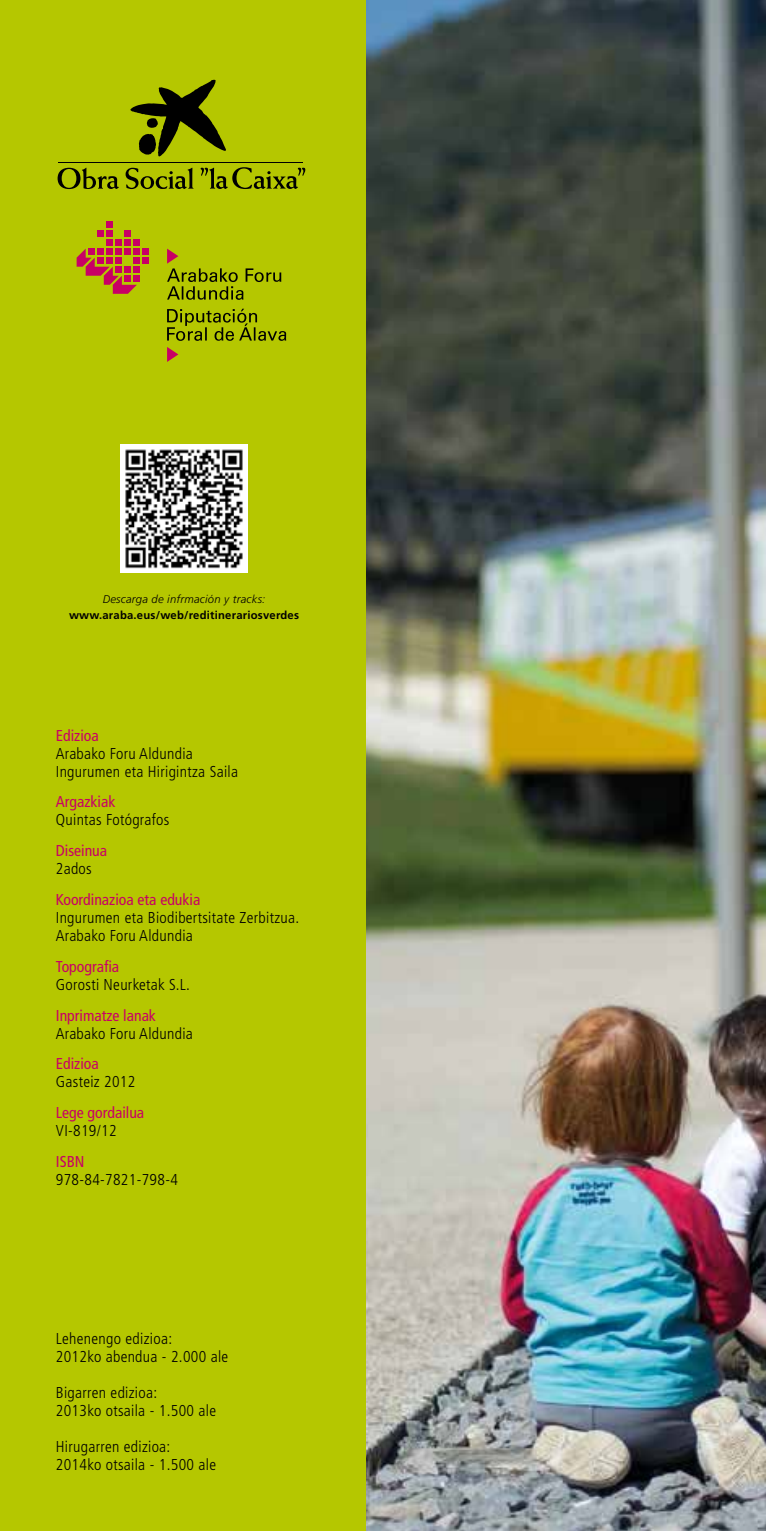
<style>
.page{position:relative;width:766px;height:1531px;background:#fff}
.page>*{position:absolute;margin:0;border:0;box-sizing:border-box;transform-origin:0 0}
.t1{font:300 condensed 15.75px/18px "Frutiger";letter-spacing:.02em;color:#000}
.t2{font:condensed 15.75px "Frutiger";color:#c80065}
.t3{font:700 11.25px "Frutiger";letter-spacing:.02em;color:#000}
.t4{font:italic 300 11.25px "Frutiger";letter-spacing:.02em;color:#000}
</style>
<div class="page">
<img style="left:366px;top:0;width:399px;height:1531px">
<div style="left:0;top:0;width:366px;height:1531px;background:#b5c700"></div>
<hr style="left:58px;top:162px;width:245px;height:1px;background:#000">
<svg style="left:130px;top:80px;width:96px;height:76px"></svg>
<svg style="left:200px;top:167px;width:106px;height:22px"></svg>
<svg style="left:58px;top:168px;width:61px;height:21px"></svg>
<svg style="left:125px;top:168px;width:68px;height:21px"></svg>
<div style="left:98px;top:230px;width:6px;height:7px;background:#c80065"></div>
<svg style="left:107px;top:221px;width:6px;height:6px"></svg>
<div style="left:107px;top:230px;width:6px;height:7px;background:#c80065"></div>
<div style="left:125px;top:230px;width:6px;height:7px;background:#c80065"></div>
<svg style="left:77px;top:240px;width:72px;height:54px"></svg>
<svg style="left:167px;top:309px;width:119px;height:32px"></svg>
<svg style="left:167px;top:249px;width:114px;height:51px"></svg>
<svg style="left:167px;top:347px;width:11px;height:15px"></svg>
<img style="left:120px;top:445px;width:128px;height:127px">
<p class="t4" style="left:103px;top:593px;width:164px">Descarga de infrmación y tracks:</p>
<p class="t3" style="left:69px;top:608px;width:231px">www.araba.eus/web/reditinerariosverdes</p>
<p class="t2" style="left:56px;top:726px;width:44px">Edizioa</p>
<p class="t1" style="left:56px;top:744px;width:184px">Arabako Foru Aldundia<br>Ingurumen eta Hirigintza Saila</p>
<p class="t2" style="left:56px;top:793px;width:61px">Argazkiak</p>
<p class="t1" style="left:56px;top:811px;width:115px">Quintas Fotógrafos</p>
<p class="t2" style="left:56px;top:841px;width:53px">Diseinua</p>
<p class="t1" style="left:56px;top:860px;width:37px">2ados</p>
<p class="t2" style="left:56px;top:890px;width:146px">Koordinazioa eta edukia</p>
<p class="t1" style="left:56px;top:909px;width:245px">Ingurumen eta Biodibertsitate Zerbitzua.<br>Arabako Foru Aldundia</p>
<p class="t2" style="left:56px;top:957px;width:65px">Topografia</p>
<p class="t1" style="left:56px;top:975px;width:136px">Gorosti Neurketak S.L.</p>
<p class="t2" style="left:56px;top:1006px;width:102px">Inprimatze lanak</p>
<p class="t1" style="left:56px;top:1024px;width:138px">Arabako Foru Aldundia</p>
<p class="t2" style="left:56px;top:1054px;width:44px">Edizioa</p>
<p class="t1" style="left:56px;top:1073px;width:81px">Gasteiz 2012</p>
<p class="t2" style="left:56px;top:1103px;width:90px">Lege gordailua</p>
<p class="t1" style="left:56px;top:1122px;width:62px">VI-819/12</p>
<p class="t2" style="left:56px;top:1152px;width:30px">ISBN</p>
<p class="t1" style="left:56px;top:1170px;width:123px">978-84-7821-798-4</p>
<p class="t1" style="left:56px;top:1329px;width:174px">Lehenengo edizioa:<br>2012ko abendua - 2.000 ale</p>
<p class="t1" style="left:56px;top:1383px;width:162px">Bigarren edizioa:<br>2013ko otsaila - 1.500 ale</p>
<p class="t1" style="left:56px;top:1437px;width:162px">Hirugarren edizioa:<br>2014ko otsaila - 1.500 ale</p>
</div>
